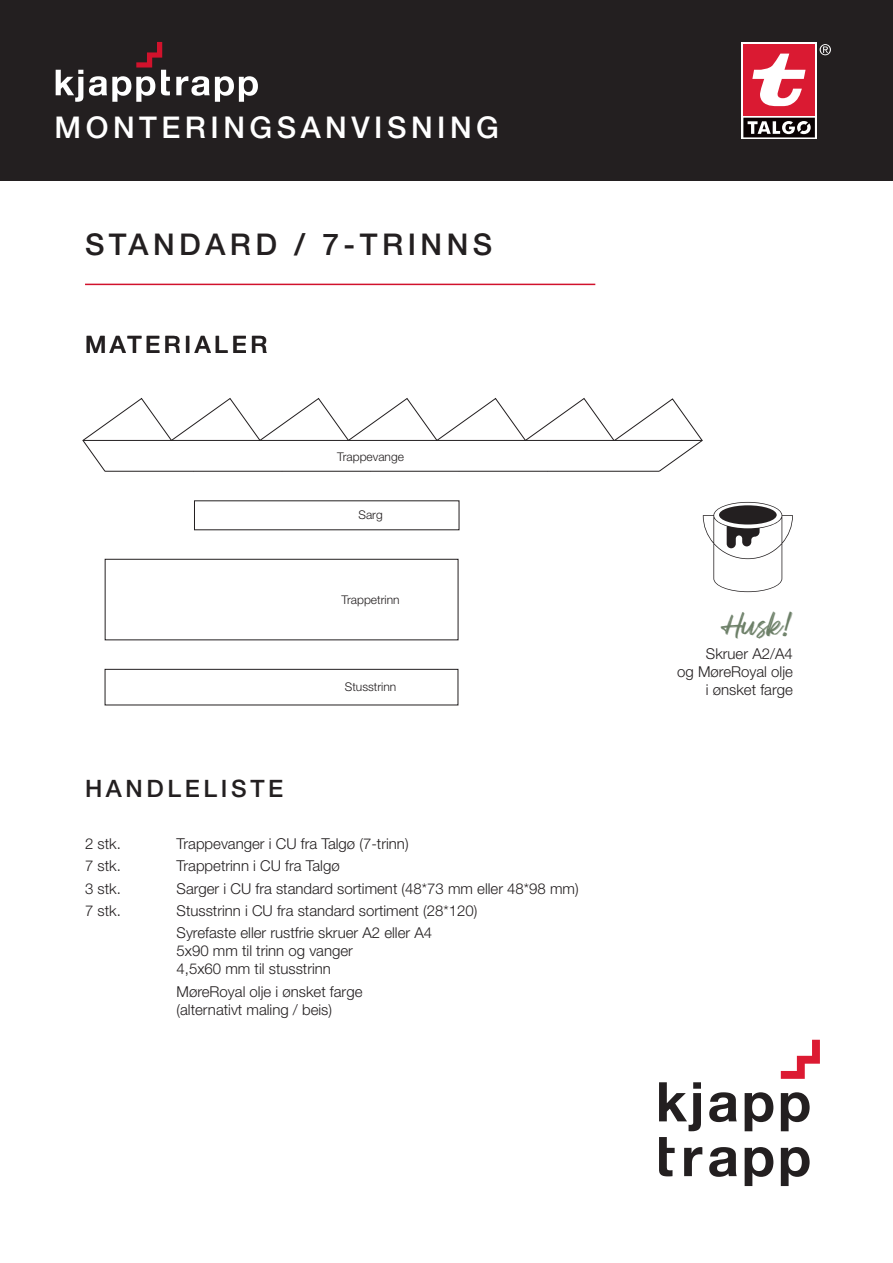
<style>
.page{position:relative;width:893px;height:1263px;background:#fff}
.page>*{position:absolute;margin:0;border:0;box-sizing:border-box;transform-origin:0 0}
.t1{font:500 30px "Helvetica Neue LT Std";letter-spacing:.15em;color:#fff}
.t2{font:500 30px "Helvetica Neue LT Std";letter-spacing:.15em;color:#231f20}
.t3{font:30px "Keypass";color:#6b7e66}
.t4{font:500 24px "Helvetica Neue LT Std";letter-spacing:.15em;color:#231f20}
.t5{font:300 15px/18px "Helvetica Neue LT Std";color:#231f20}
.t6{font:300 12px "Helvetica Neue LT Std";color:#231f20}
</style>
<div class="page">
<div style="left:0;top:0;width:893px;height:181px;background:#231f20"></div>
<svg style="left:56px;top:42px;width:202px;height:60px"></svg>
<div style="left:741px;top:42px;width:76px;height:97px;background:linear-gradient(to right,#fff,#fff)"></div>
<div style="left:743px;top:44px;width:72px;height:72px;background:#da1a32"></div>
<svg style="left:752px;top:54px;width:53px;height:52px"></svg>
<div style="left:743px;top:118px;width:72px;height:19px;background:#0a0203"></div>
<svg style="left:748px;top:121px;width:63px;height:13px"></svg>
<svg style="left:820px;top:44px;width:11px;height:11px"></svg>
<svg style="left:659px;top:1082px;width:114px;height:49px"></svg>
<svg style="left:709px;top:1147px;width:101px;height:39px"></svg>
<svg style="left:659px;top:1137px;width:16px;height:39px"></svg>
<svg style="left:684px;top:1147px;width:18px;height:29px"></svg>
<svg style="left:781px;top:1092px;width:29px;height:39px"></svg>
<svg style="left:781px;top:1040px;width:39px;height:39px"></svg>
<hr style="left:85px;top:284px;width:510px;height:1px;background:#d1122c">
<svg style="left:703px;top:502px;width:90px;height:90px"></svg>
<div style="left:719px;top:505px;width:58px;height:19px;background:#231f20;border-radius:50%"></div>
<svg style="left:82px;top:398px;width:621px;height:74px"></svg>
<div style="left:105px;top:559px;width:353px;height:81px;border:1px solid #231f20"></div>
<div style="left:105px;top:669px;width:353px;height:36px;border:1px solid #231f20"></div>
<h1 class="t1" style="left:55px;top:110px;width:446px">MONTERINGSANVISNING</h1>
<p class="t2" style="left:85px;top:227px;width:409px">STANDARD / 7-TRINNS</p>
<p class="t4" style="left:85px;top:330px;width:184px">MATERIALER</p>
<p class="t4" style="left:85px;top:774px;width:200px">HANDLELISTE</p>
<p class="t6" style="left:337px;top:449px;width:68px">Trappevange</p>
<p class="t6" style="left:358px;top:508px;width:26px">Sarg</p>
<p class="t6" style="left:342px;top:592px;width:60px">Trappetrinn</p>
<p class="t6" style="left:345px;top:680px;width:53px">Stusstrinn</p>
<p class="t5" style="left:85px;top:834px;width:37px">2 stk.</p>
<p class="t5" style="left:177px;top:834px;width:234px">Trappevanger i CU fra Talgø (7-trinn)</p>
<p class="t5" style="left:85px;top:857px;width:37px">7 stk.</p>
<p class="t5" style="left:177px;top:857px;width:165px">Trappetrinn i CU fra Talgø</p>
<p class="t5" style="left:85px;top:879px;width:37px">3 stk.</p>
<p class="t5" style="left:177px;top:879px;width:404px">Sarger i CU fra standard sortiment (48*73 mm eller 48*98 mm)</p>
<p class="t5" style="left:85px;top:901px;width:37px">7 stk.</p>
<p class="t5" style="left:177px;top:901px;width:302px">Stusstrinn i CU fra standard sortiment (28*120)</p>
<p class="t5" style="left:177px;top:923px;width:257px">Syrefaste eller rustfrie skruer A2 eller A4</p>
<p class="t5" style="left:177px;top:941px;width:178px">5x90 mm til trinn og vanger</p>
<p class="t5" style="left:177px;top:959px;width:156px">4,5x60 mm til stusstrinn</p>
<p class="t5" style="left:177px;top:982px;width:187px">MøreRoyal olje i ønsket farge (alternativt maling / beis)</p>
<p class="t3" style="left:717px;top:607px;width:78px">Husk!</p>
<p class="t5" style="left:677px;top:644px;width:117px;text-align:right">Skruer A2/A4<br>og MøreRoyal olje i ønsket farge</p>
</div>
